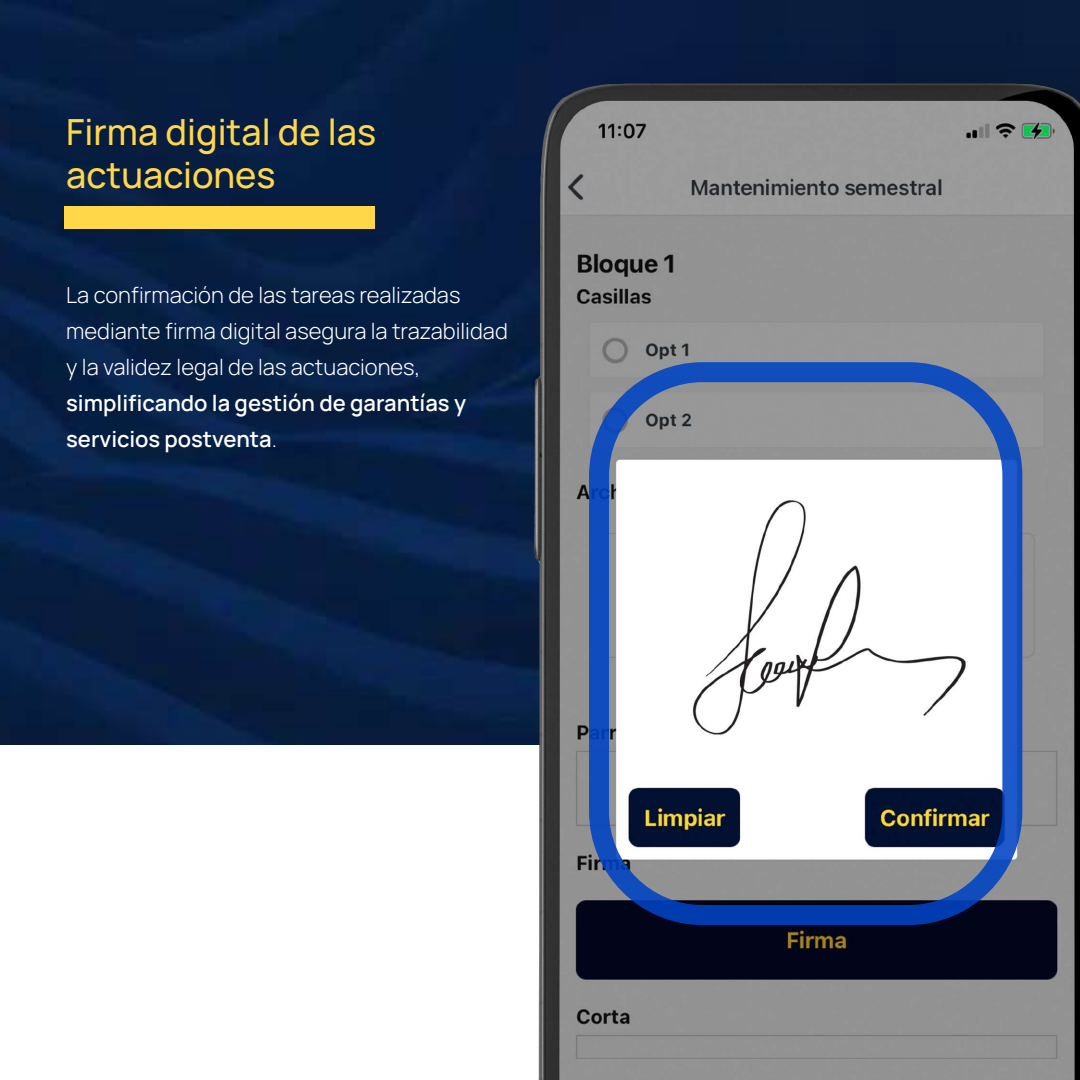
<style>
.page{position:relative;width:1080px;height:1080px;background:#fff}
.page>*{position:absolute;margin:0;border:0;box-sizing:border-box;transform-origin:0 0}
.t1{font:500 36px/43.2px "Manrope";color:#ffd748}
.t2{font:300 22px/36px "Manrope";color:#fff}
.t3{font:600 22px/36px "Manrope";color:#fff}
.s1{font-weight:300}
</style>
<div class="page">
<img style="left:0;top:0;width:446px;height:744px">
<div style="left:64px;top:206px;width:311px;height:22px;background:#ffd748"></div>
<img style="left:446px;top:0;width:634px;height:1080px">
<div style="left:589px;top:362px;width:433px;height:563px;border:20px solid #0043c4;border-radius:104px"></div>
<h1 class="t1" style="left:66px;top:109px;width:312px">Firma digital de las actuaciones</h1>
<p class="t2" style="left:66px;top:276px;width:443px">La confirmación de las tareas realizadas mediante firma digital asegura la trazabilidad y la validez legal de las actuaciones,</p>
<p class="t3" style="left:66px;top:384px;width:402px">simplificando la gestión de garantías y servicios postventa<span class="s1">.</span></p>
</div>
